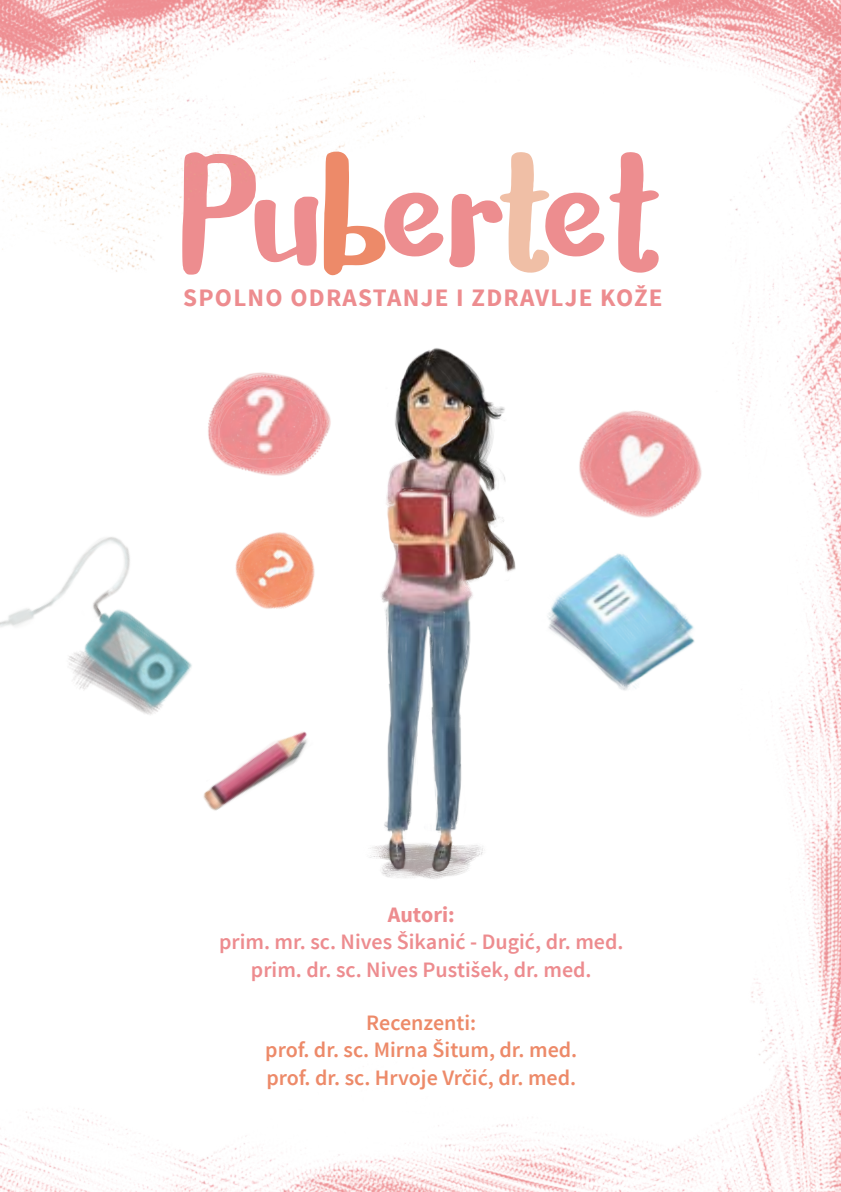
<style>
.page{position:relative;width:841px;height:1192px;background:#fff}
.page>*{position:absolute;margin:0;border:0;box-sizing:border-box;transform-origin:0 0}
.t1{font:173.2px "Cavorting";letter-spacing:-.035em;color:#ed8d8f}
.t2{font:700 25px "Source Sans Pro";letter-spacing:.05em;color:#ed8c8f}
.t3{font:600 22px "Source Sans Pro";color:#ed8a69}
.t4{font:600 22px "Source Sans Pro";color:#ed8c8f}
.t5{font:700 22px "Source Sans Pro";color:#ed8c8f}
.s1{color:#ed8a69}
.s2{color:#f0bfa6}
</style>
<div class="page">
<img style="left:0;top:0;width:840px;height:1192px">
<img style="left:486px;top:500px;width:260px;height:248px">
<p class="t1" style="left:182px;top:116px;width:483px">Pu<span class="s1">b</span>er<span class="s2">t</span>et</p>
<p class="t2" style="left:183px;top:282px;width:480px">SPOLNO ODRASTANJE I ZDRAVLJE KOŽE</p>
<p class="t5" style="left:387px;top:901px;width:68px">Autori:</p>
<p class="t4" style="left:219px;top:927px;width:406px">prim. mr. sc. Nives Šikanić - Dugić, dr. med.</p>
<p class="t4" style="left:251px;top:956px;width:342px">prim. dr. sc. Nives Pustišek, dr. med.</p>
<p class="t3" style="left:366px;top:1009px;width:111px">Recenzenti:</p>
<p class="t3" style="left:265px;top:1035px;width:313px">prof. dr. sc. Mirna Šitum, dr. med.</p>
<p class="t3" style="left:266px;top:1064px;width:311px">prof. dr. sc. Hrvoje Vrčić, dr. med.</p>
</div>
